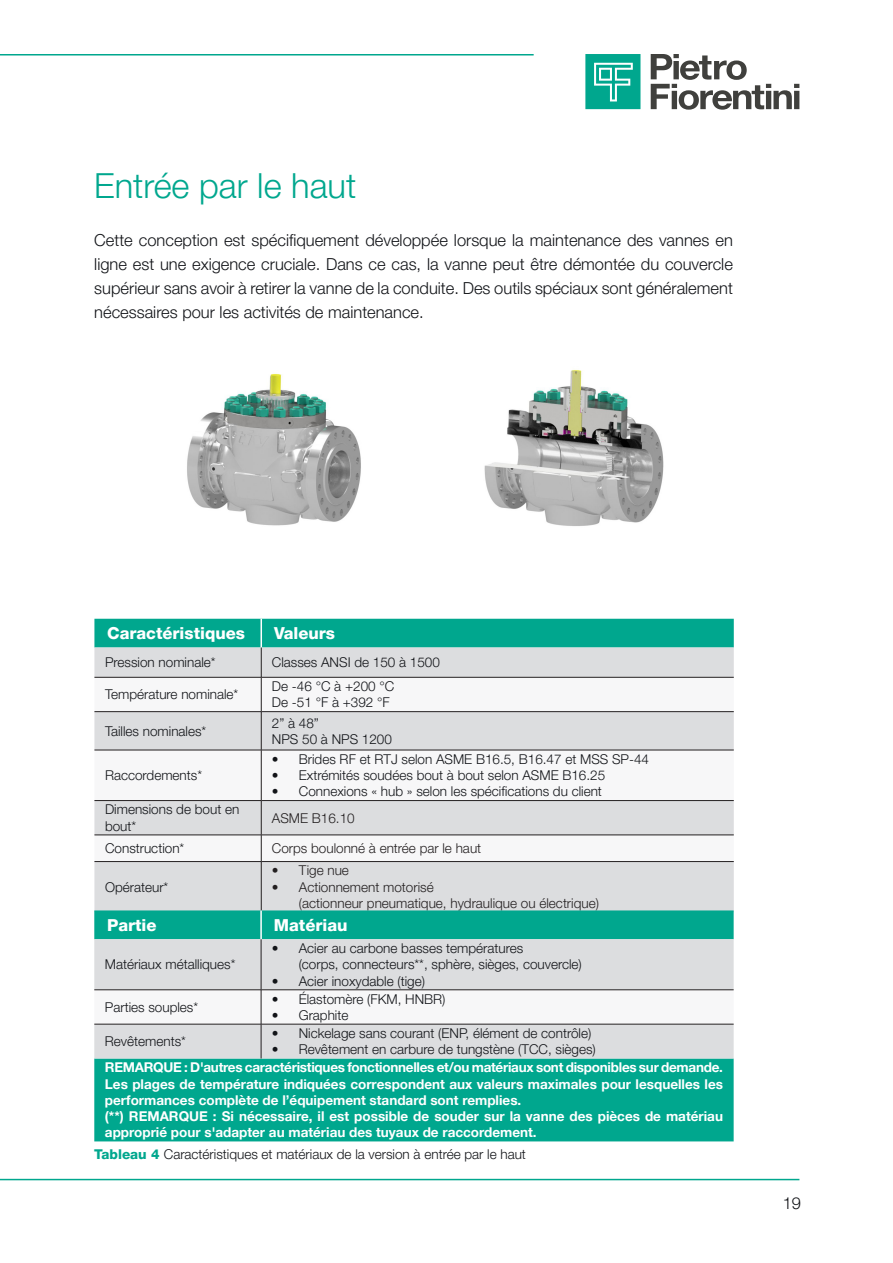
<style>
.page{position:relative;width:893px;height:1263px;background:#fff}
.page>*{position:absolute;margin:0;border:0;box-sizing:border-box;transform-origin:0 0}
.Testo{font:300 34.5px "Helvetica Neue LT Pro";color:#00a78e}
.Testo-2{font:300 16.5px/24px "Helvetica Neue LT Pro";color:#121418;text-align:justify}
.titoli_tabella_bianc{font:800 16.5px "Helvetica Neue LT Pro";color:#fff}
.testo_tabella{font:300 13.5px/16.2px "Helvetica Neue LT Pro";color:#121418}
.testo_tabella-2{font:700 13.5px/16.2px "Helvetica Neue LT Pro";color:#fff}
.testo_tabella-3{font:300 13.5px/16.2px "Helvetica Neue LT Pro";color:#231f20}
.testo_tabella-4{font:700 13.5px "Helvetica Neue LT Pro";letter-spacing:-.02em;color:#fff}
.s1{font-weight:800;color:#00a78e}
</style>
<div class="page">
<hr style="left:0;top:54px;width:534px;height:2px;background:#00a78e">
<hr style="left:0;top:1179px;width:799px;height:1px;background:#00a78e">
<svg style="left:651px;top:54px;width:148px;height:56px"></svg>
<svg style="left:585px;top:54px;width:55px;height:55px;background:#27b49f"></svg>
<div style="left:94px;top:619px;width:640px;height:28px;background:#00a78e"></div>
<div style="left:94px;top:647px;width:640px;height:263px;background:#dcdddf"></div>
<svg style="left:94px;top:678px;width:640px;height:183px"></svg>
<hr style="left:260px;top:619px;width:2px;height:28px;background:#fff">
<hr style="left:261px;top:647px;width:1px;height:30px;background:#231f20">
<hr style="left:94px;top:677px;width:167px;height:1px;background:#231f20">
<hr style="left:261px;top:677px;width:473px;height:1px;background:#231f20">
<hr style="left:261px;top:677px;width:1px;height:34px;background:#231f20">
<hr style="left:94px;top:711px;width:167px;height:1px;background:#231f20">
<hr style="left:261px;top:711px;width:473px;height:1px;background:#231f20">
<hr style="left:261px;top:712px;width:1px;height:38px;background:#231f20">
<hr style="left:94px;top:750px;width:167px;height:1px;background:#231f20">
<hr style="left:261px;top:750px;width:473px;height:1px;background:#231f20">
<hr style="left:261px;top:750px;width:1px;height:50px;background:#231f20">
<hr style="left:94px;top:800px;width:167px;height:1px;background:#231f20">
<hr style="left:261px;top:800px;width:473px;height:1px;background:#231f20">
<hr style="left:261px;top:801px;width:1px;height:34px;background:#231f20">
<hr style="left:94px;top:835px;width:167px;height:1px;background:#231f20">
<hr style="left:261px;top:835px;width:473px;height:1px;background:#231f20">
<svg style="left:261px;top:835px;width:1px;height:26px"></svg>
<hr style="left:94px;top:861px;width:167px;height:1px;background:#231f20">
<hr style="left:261px;top:861px;width:473px;height:1px;background:#231f20">
<hr style="left:261px;top:862px;width:1px;height:50px;background:#231f20">
<div style="left:94px;top:910px;width:640px;height:231px;background:#00a78e"></div>
<div style="left:94px;top:939px;width:640px;height:119px;background:#dcdddf"></div>
<svg style="left:94px;top:990px;width:640px;height:34px"></svg>
<hr style="left:260px;top:910px;width:2px;height:29px;background:#fff">
<hr style="left:261px;top:939px;width:1px;height:50px;background:#231f20">
<hr style="left:94px;top:989px;width:167px;height:1px;background:#231f20">
<hr style="left:261px;top:989px;width:473px;height:1px;background:#231f20">
<hr style="left:261px;top:990px;width:1px;height:34px;background:#231f20">
<hr style="left:94px;top:1024px;width:167px;height:1px;background:#231f20">
<hr style="left:261px;top:1024px;width:473px;height:1px;background:#231f20">
<hr style="left:261px;top:1024px;width:1px;height:34px;background:#231f20">
<img style="left:484px;top:370px;width:180px;height:156px">
<img style="left:187px;top:373px;width:174px;height:153px">
<p class="Testo" style="left:94px;top:165px;width:264px">Entrée par le haut</p>
<p class="Testo-2" style="left:94px;top:228px;width:640px">Cette conception est spécifiquement développée lorsque la maintenance des vannes en ligne est une exigence cruciale. Dans ce cas, la vanne peut être démontée du couvercle supérieur sans avoir à retirer la vanne de la conduite. Des outils spéciaux sont généralement nécessaires pour les activités de maintenance.</p>
<p class="titoli_tabella_bianc" style="left:107px;top:623px;width:139px">Caractéristiques</p>
<p class="titoli_tabella_bianc" style="left:274px;top:623px;width:63px">Valeurs</p>
<p class="testo_tabella" style="left:105px;top:654px;width:112px">Pression nominale*</p>
<p class="testo_tabella" style="left:272px;top:654px;width:170px">Classes ANSI de 150 à 1500</p>
<p class="testo_tabella" style="left:105px;top:686px;width:135px">Température nominale*</p>
<p class="testo_tabella" style="left:272px;top:678px;width:124px">De -46 °C à +200 °C</p>
<p class="testo_tabella" style="left:272px;top:694px;width:119px">De -51 °F à +392 °F</p>
<p class="testo_tabella" style="left:105px;top:722px;width:103px">Tailles nominales*</p>
<p class="testo_tabella" style="left:105px;top:767px;width:99px">Raccordements*</p>
<p class="testo_tabella" style="left:272px;top:714px;width:49px">2” à 48”</p>
<p class="testo_tabella" style="left:272px;top:730px;width:122px">NPS 50 à NPS 1200</p>
<p class="testo_tabella" style="left:272px;top:751px;width:379px">• Brides RF et RTJ selon ASME B16.5, B16.47 et MSS SP-44</p>
<p class="testo_tabella" style="left:272px;top:767px;width:335px">• Extrémités soudées bout à bout selon ASME B16.25</p>
<p class="testo_tabella" style="left:272px;top:783px;width:332px">• Connexions « hub » selon les spécifications du client</p>
<p class="testo_tabella" style="left:105px;top:801px;width:136px">Dimensions de bout en bout*</p>
<p class="testo_tabella-3" style="left:272px;top:809px;width:84px">ASME B16.10</p>
<p class="testo_tabella" style="left:105px;top:840px;width:81px">Construction*</p>
<p class="testo_tabella-3" style="left:272px;top:840px;width:211px">Corps boulonné à entrée par le haut</p>
<p class="testo_tabella" style="left:105px;top:878px;width:65px">Opérateur*</p>
<p class="testo_tabella-3" style="left:272px;top:862px;width:79px">• Tige nue</p>
<p class="testo_tabella-3" style="left:299px;top:878px;width:302px;text-indent:-27px">• Actionnement motorisé<br>(actionneur pneumatique, hydraulique ou électrique)</p>
<p class="titoli_tabella_bianc" style="left:107px;top:915px;width:51px">Partie</p>
<p class="titoli_tabella_bianc" style="left:274px;top:915px;width:75px">Matériau</p>
<p class="testo_tabella" style="left:105px;top:956px;width:132px">Matériaux métalliques*</p>
<p class="testo_tabella" style="left:299px;top:940px;width:285px;text-indent:-27px">• Acier au carbone basses températures<br>(corps, connecteurs**, sphère, sièges, couvercle)</p>
<p class="testo_tabella" style="left:272px;top:972px;width:155px">• Acier inoxydable (tige)</p>
<p class="testo_tabella" style="left:105px;top:998px;width:95px">Parties souples*</p>
<p class="testo_tabella" style="left:272px;top:990px;width:175px">• Élastomère (FKM, HNBR)</p>
<p class="testo_tabella" style="left:272px;top:1007px;width:78px">• Graphite</p>
<p class="testo_tabella" style="left:272px;top:1025px;width:321px">• Nickelage sans courant (ENP, élément de contrôle)</p>
<p class="testo_tabella" style="left:272px;top:1041px;width:326px">• Revêtement en carbure de tungstène (TCC, sièges)</p>
<p class="testo_tabella-4" style="left:105px;top:1059px;width:620px">REMARQUE : D'autres caractéristiques fonctionnelles et/ou matériaux sont disponibles sur demande.</p>
<p class="testo_tabella-2" style="left:105px;top:1075px;width:620px">Les plages de température indiquées correspondent aux valeurs maximales pour lesquelles les performances complète de l’équipement standard sont remplies.</p>
<p class="testo_tabella-2" style="left:105px;top:1108px;width:620px">(**) REMARQUE : Si nécessaire, il est possible de souder sur la vanne des pièces de matériau approprié pour s'adapter au matériau des tuyaux de raccordement.</p>
<p class="testo_tabella" style="left:94px;top:1145px;width:433px"><span class="s1">Tableau 4</span> Caractéristiques et matériaux de la version à entrée par le haut</p>
<p class="testo_tabella" style="left:105px;top:1033px;width:83px">Revêtements*</p>
<p class="Testo-2" style="left:783px;top:1191px;width:20px">19</p>
</div>
